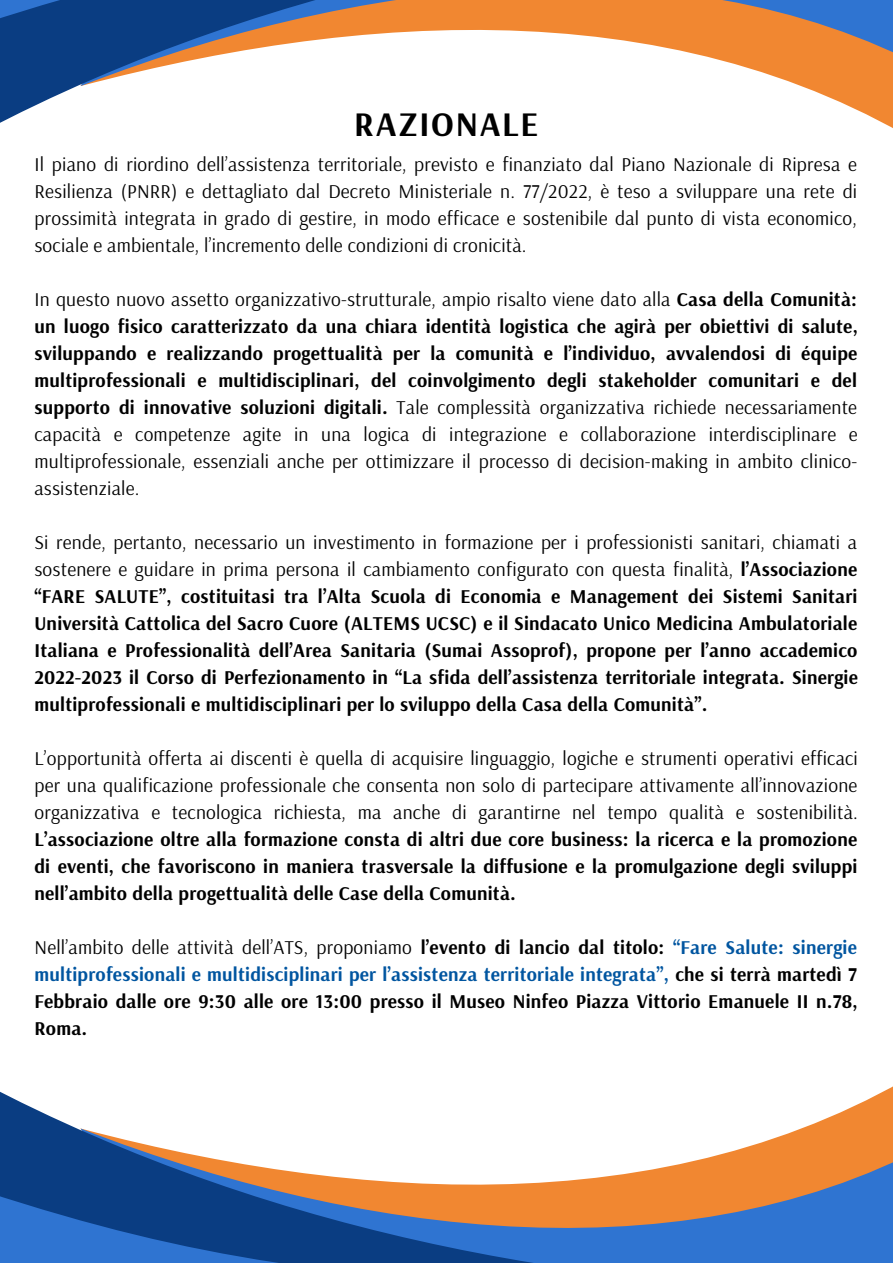
<style>
.page{position:relative;width:893px;height:1264px;background:#fff}
.page>*{position:absolute;margin:0;border:0;box-sizing:border-box;transform-origin:0 0}
.t1{font:700 34.35px "Arsenal";letter-spacing:.05em;color:#000}
.t2{font:19.5px/27px "Arsenal";letter-spacing:.01em;color:#000;text-align:justify}
.t3{font:700 19.5px/27px "Arsenal";letter-spacing:.01em;color:#000;text-align:justify}
.s1{font-weight:700}
.s2{font-weight:400}
.s3{color:#0055a0}
</style>
<div class="page">
<svg style="left:832px;top:1087px;width:60px;height:29px"></svg>
<svg style="left:813px;top:1116px;width:79px;height:146px;background:#827c8d"></svg>
<svg style="left:0;top:1091px;width:813px;height:171px"></svg>
<svg style="left:0;top:1160px;width:515px;height:102px;background:#536b95"></svg>
<svg style="left:831px;top:98px;width:61px;height:30px"></svg>
<svg style="left:813px;top:0;width:79px;height:98px;background:#a9816d"></svg>
<svg style="left:0;top:0;width:813px;height:123px"></svg>
<svg style="left:0;top:0;width:515px;height:54px"></svg>
<h1 class="t1" style="left:354px;top:101px;width:185px">RAZIONALE</h1>
<p class="t2" style="left:34px;top:150px;width:824px">Il piano di riordino dell’assistenza territoriale, previsto e finanziato dal Piano Nazionale di Ripresa e Resilienza (PNRR) e dettagliato dal Decreto Ministeriale n. 77/2022, è teso a sviluppare una rete di prossimità integrata in grado di gestire, in modo efficace e sostenibile dal punto di vista economico, sociale e ambientale, l’incremento delle condizioni di cronicità.</p>
<p class="t2" style="left:34px;top:285px;width:824px">In questo nuovo assetto organizzativo-strutturale, ampio risalto viene dato alla <span class="s1">Casa della Comunità: un luogo fisico caratterizzato da una chiara identità logistica che agirà per obiettivi di salute, sviluppando e realizzando progettualità per la comunità e l’individuo, avvalendosi di équipe multiprofessionali e multidisciplinari, del coinvolgimento degli stakeholder comunitari e del supporto di innovative soluzioni digitali.</span> Tale complessità organizzativa richiede necessariamente capacità e competenze agite in una logica di integrazione e collaborazione interdisciplinare e multiprofessionale, essenziali anche per ottimizzare il processo di decision-making in ambito clinico&shy;assistenziale.</p>
<p class="t3" style="left:34px;top:528px;width:824px"><span class="s2">Si rende, pertanto, necessario un investimento in formazione per i professionisti sanitari, chiamati a sostenere e guidare in prima persona il cambiamento configurato con questa finalità,</span> l’Associazione “FARE SALUTE”, costituitasi tra l’Alta Scuola di Economia e Management dei Sistemi Sanitari Università Cattolica del Sacro Cuore (ALTEMS UCSC) e il Sindacato Unico Medicina Ambulatoriale Italiana e Professionalità dell’Area Sanitaria (Sumai Assoprof), propone per l’anno accademico 2022-2023 il Corso di Perfezionamento in “La sfida dell’assistenza territoriale integrata. Sinergie multiprofessionali e multidisciplinari per lo sviluppo della Casa della Comunità”.</p>
<p class="t2" style="left:34px;top:744px;width:825px">L’opportunità offerta ai discenti è quella di acquisire linguaggio, logiche e strumenti operativi efficaci per una qualificazione professionale che consenta non solo di partecipare attivamente all’innovazione organizzativa e tecnologica richiesta, ma anche di garantirne nel tempo qualità e sostenibilità.</p>
<p class="t3" style="left:34px;top:825px;width:824px">L’associazione oltre alla formazione consta di altri due core business: la ricerca e la promozione di eventi, che favoriscono in maniera trasversale la diffusione e la promulgazione degli sviluppi nell’ambito della progettualità delle Case della Comunità.</p>
<p class="t3" style="left:34px;top:932px;width:824px"><span class="s2">Nell’ambito delle attività dell’ATS, proponiamo</span> l’evento di lancio dal titolo: <span class="s3">“Fare Salute: sinergie multiprofessionali e multidisciplinari per l’assistenza territoriale integrata”,</span> che si terrà martedì 7<br>Febbraio dalle ore 9:30 alle ore 13:00 presso il Museo Ninfeo Piazza Vittorio Emanuele II n.78, Roma.</p>
</div>
